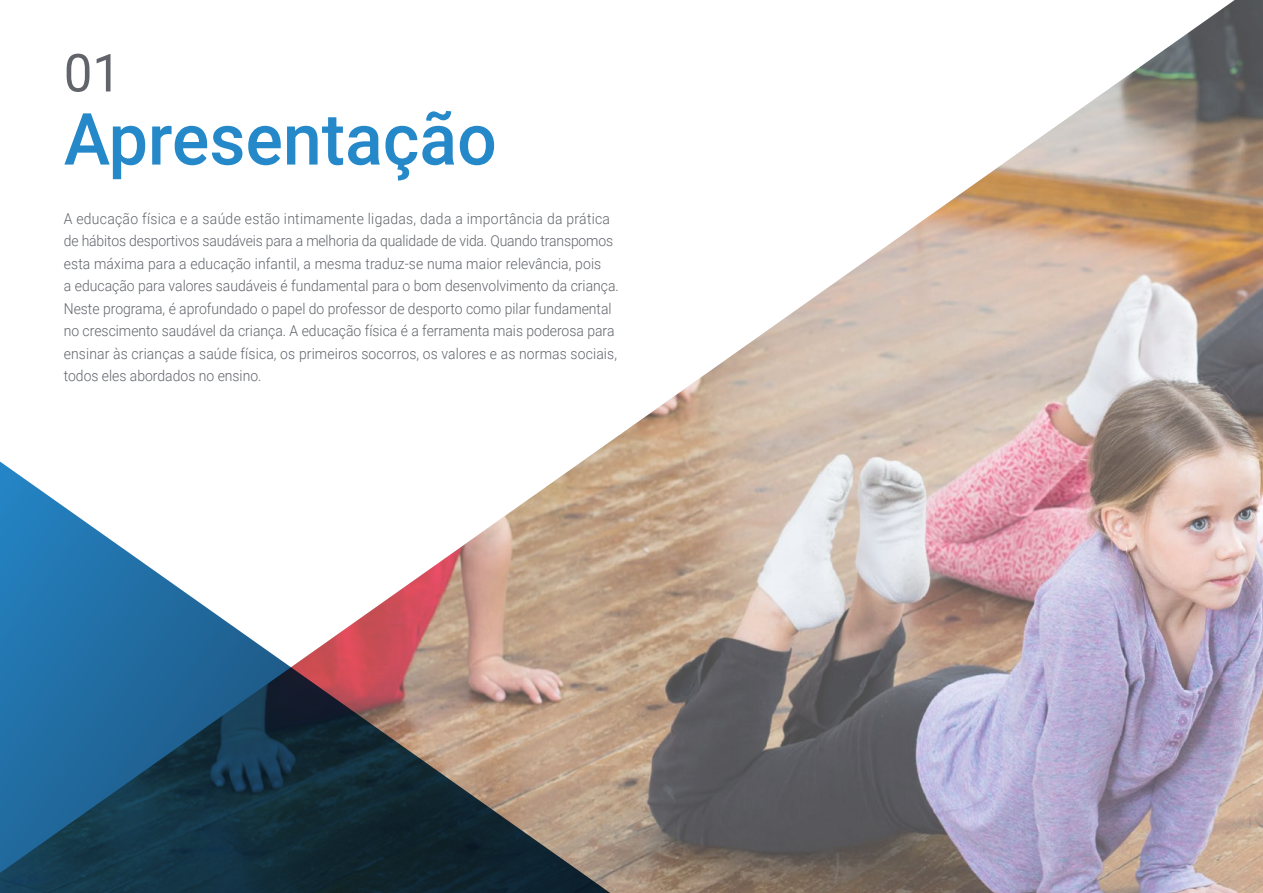
<style>
.page{position:relative;width:1263px;height:893px;background:#fff}
.page>*{position:absolute;margin:0;border:0;box-sizing:border-box;transform-origin:0 0}
.t1{font:500 72px "Roboto";color:#2488c9}
.t2{font:52.5px "Roboto";color:#61646a}
.t3{font:300 15px/22.5px "Roboto";color:#61646a;scale:.93 1}
</style>
<div class="page">
<img style="left:604px;top:0;width:659px;height:893px">
<svg style="left:0;top:446px;width:640px;height:447px"></svg>
<h2 class="t2" style="left:64px;top:36px;width:59px">01</h2>
<h1 class="t1" style="left:64px;top:89px;width:435px">Apresentação</h1>
<p class="t3" style="left:64px;top:207px;width:598px">A educação física e a saúde estão intimamente ligadas, dada a importância da prática de hábitos desportivos saudáveis para a melhoria da qualidade de vida. Quando transpomos esta máxima para a educação infantil, a mesma traduz-se numa maior relevância, pois<br>a educação para valores saudáveis é fundamental para o bom desenvolvimento da criança.<br>Neste programa, é aprofundado o papel do professor de desporto como pilar fundamental no crescimento saudável da criança. A educação física é a ferramenta mais poderosa para ensinar às crianças a saúde física, os primeiros socorros, os valores e as normas sociais, todos eles abordados no ensino.</p>
</div>
